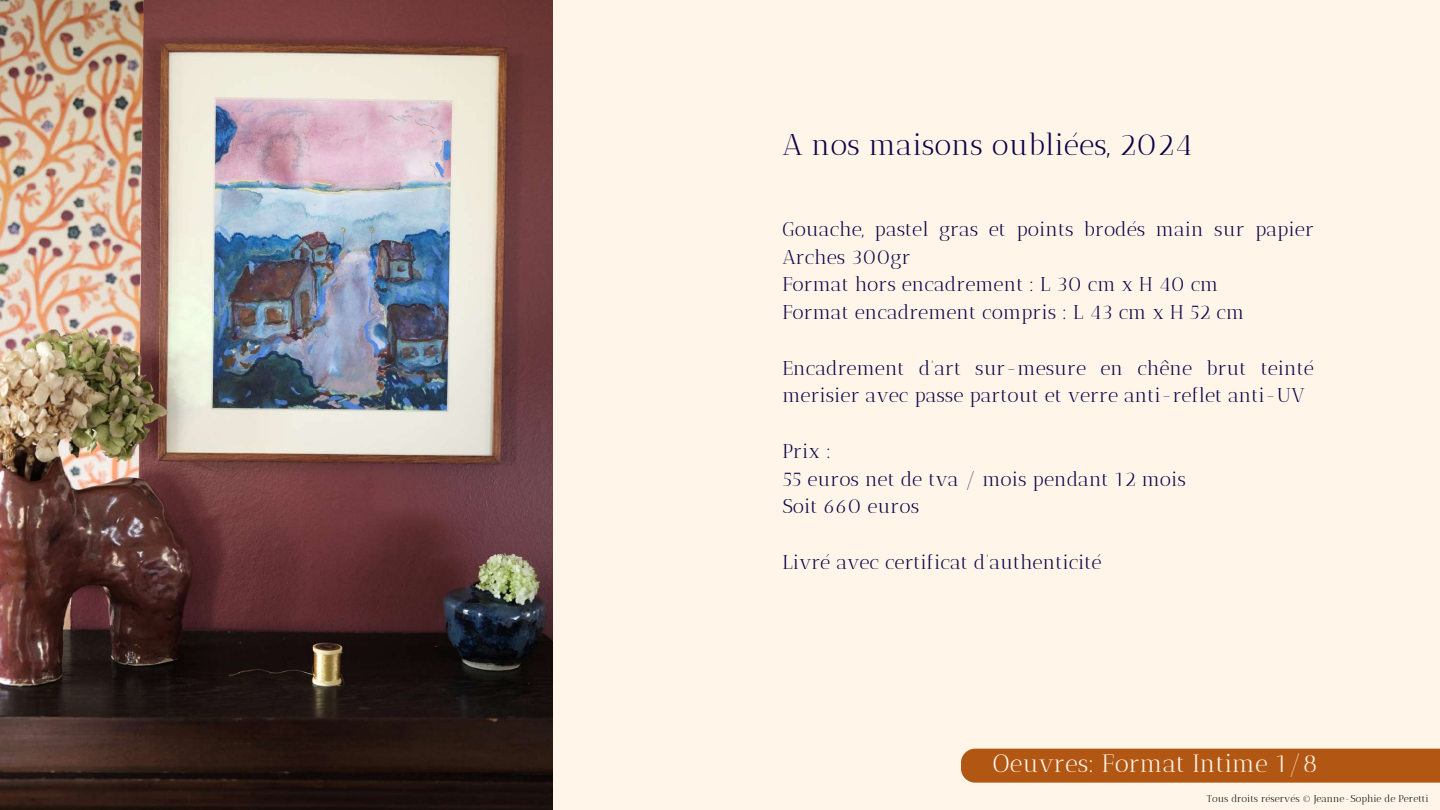
<style>
.page{position:relative;width:1440px;height:810px;background:#fff6e9}
.page>*{position:absolute;margin:0;border:0;box-sizing:border-box;transform-origin:0 0}
.t1{font:30px "Antic Didone";color:#0b0247}
.t2{font:25px "Antic Didone";color:#fff6e9}
.t3{font:20px/27.8px "Antic Didone";color:#0b0247}
.t4{font:10px "Antic Didone";color:#000}
</style>
<div class="page">
<img style="left:0;top:0;width:553px;height:810px">
<div style="left:961px;top:749px;width:479px;height:34px;background:#b25613"></div>
<h1 class="t1" style="left:782px;top:127px;width:412px">A nos maisons oubliées, 2024</h1>
<p class="t3" style="left:782px;top:215px;width:533px">Gouache, pastel gras et points brodés main sur papier Arches 300gr<br>Format hors encadrement : L 30 cm x H 40 cm<br>Format encadrement compris : L 43 cm x H 52 cm</p>
<p class="t3" style="left:782px;top:354px;width:533px">Encadrement d’art sur-mesure en chêne brut teinté merisier avec passe partout et verre anti-reflet anti-UV</p>
<p class="t3" style="left:782px;top:437px;width:405px">Prix :<br>55 euros net de tva / mois pendant 12 mois<br>Soit 660 euros</p>
<p class="t3" style="left:782px;top:548px;width:321px">Livré avec certificat d’authenticité</p>
<p class="t2" style="left:993px;top:749px;width:326px">Oeuvres: Format Intime 1/8</p>
<p class="t4" style="left:1207px;top:792px;width:223px">Tous droits réservés © Jeanne-Sophie de Peretti</p>
</div>
